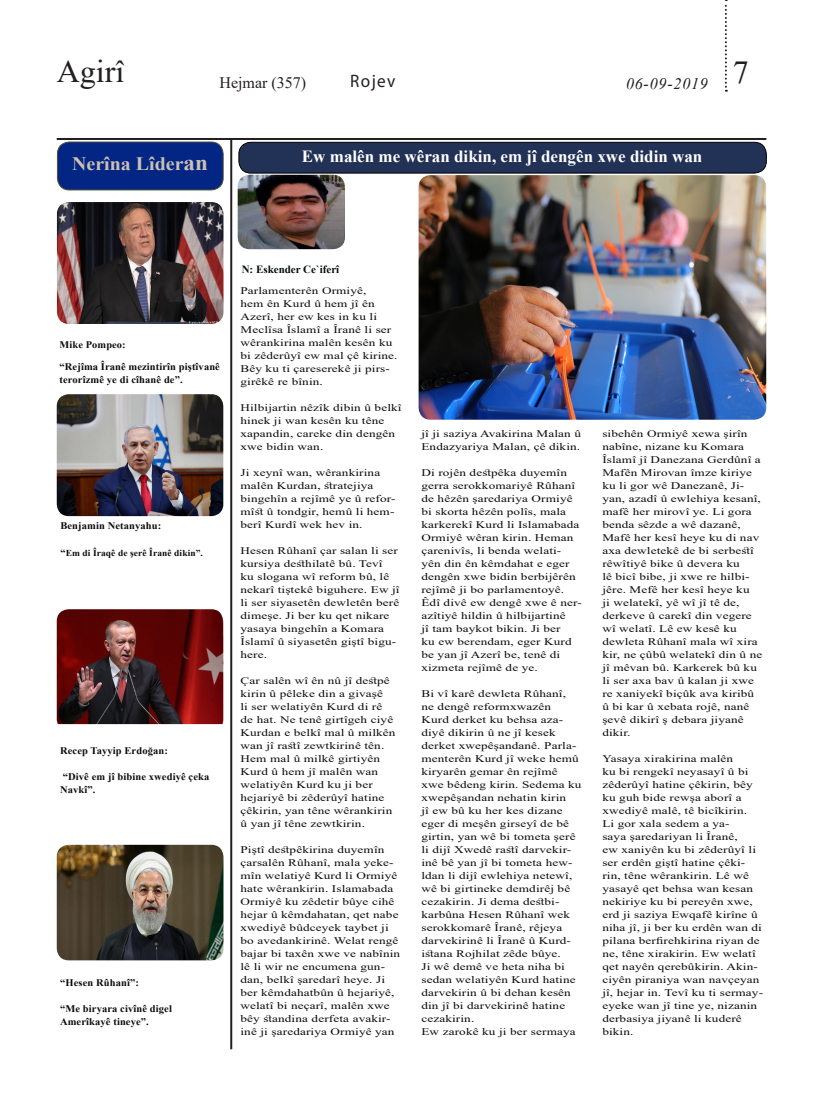
<style>
.page{position:relative;width:823px;height:1106px;background:#fff}
.page>*{position:absolute;margin:0;border:0;box-sizing:border-box;transform-origin:0 0}
.t1{font:32px "Times New Roman";color:#231f20}
.t2{font:700 19px "Times New Roman";color:#ccc0b4;scale:1.05 1}
.t3{font:18px "Myriad Pro";letter-spacing:.08em;color:#231f20;scale:.95 1}
.t4{font:700 17px "Times New Roman";color:#fff}
.t5{font:16px "Times New Roman";color:#231f20}
.t6{font:italic 16px "Times New Roman";letter-spacing:.05em;color:#231f20}
.t7{font:700 11px "Times New Roman";color:#070c0a}
.t8{font:10.1px/13px "Times New Roman";letter-spacing:.01em;color:#0b0b0e;scale:1.31 1}
.t9{font:700 10.1px/13px "Times New Roman";letter-spacing:.01em;color:#0b0b0e;scale:1.04 1}
.t10{font:700 10px "Times New Roman";letter-spacing:.01em;color:#0b0b0e;scale:1.04 1}
.t11{font:700 9.1px "Times New Roman";letter-spacing:.01em;color:#0b0b0e;scale:1.04 1}
.s1{font-size:22px}
.s2{font-size:10px}
</style>
<div class="page">
<svg style="left:724px;top:0;width:2px;height:92px"></svg>
<hr style="left:57px;top:138px;width:709px;height:2px;background:#231f20">
<hr style="left:230px;top:138px;width:2px;height:911px;background:#231f20">
<div style="left:57px;top:142px;width:166px;height:48px;background:#032684;border-radius:12px"></div>
<div style="left:57px;top:141px;width:166px;height:49px;border:1px solid #4f4e32;border-radius:12px"></div>
<div style="left:239px;top:142px;width:526px;height:31px;background:#223256;border-radius:12px"></div>
<div style="left:238px;top:142px;width:528px;height:32px;border:1px solid #000;border-radius:12px"></div>
<img style="left:57px;top:844px;width:166px;height:116px">
<img style="left:57px;top:609px;width:166px;height:115px">
<img style="left:57px;top:394px;width:166px;height:122px">
<img style="left:237px;top:175px;width:108px;height:74px">
<img style="left:418px;top:175px;width:347px;height:245px">
<img style="left:57px;top:202px;width:166px;height:122px">
<h1 class="t1" style="left:57px;top:49px;width:69px">Agirî</h1>
<h3 class="t5" style="left:219px;top:71px;width:88px">Hejmar (357)</h3>
<p class="t3" style="left:350px;top:70px;width:49px">Rojev</p>
<h3 class="t6" style="left:625px;top:72px;width:124px">06-09-2019 <sup>7</sup></h3>
<p class="t2" style="left:72px;top:150px;width:131px">Nerîna Lîder<span class="s1">an</span></p>
<p class="t4" style="left:302px;top:144px;width:401px">Ew malên me wêran dikin, em jî dengên xwe didin wan</p>
<p class="t7" style="left:241px;top:262px;width:99px">N: Eskender Ce`iferî</p>
<p class="t10" style="left:59px;top:337px;width:65px">Mike Pompeo:</p>
<p class="t9" style="left:60px;top:359px;width:156px">“Rejîma Îranê mezintirîn piştîvanê terorîzmê ye di cîhanê de”.</p>
<p class="t9" style="left:60px;top:519px;width:98px">Benjamin Netanyahu:</p>
<p class="t11" style="left:60px;top:546px;width:138px"><span class="s2">“</span>Em di Îraqê de şerê Îranê dikin”.</p>
<p class="t9" style="left:60px;top:744px;width:105px">Recep Tayyip Erdoğan:</p>
<p class="t9" style="left:60px;top:770px;width:145px">“Divê em jî bibine xwediyê çeka<br>Navkî”.</p>
<p class="t9" style="left:60px;top:976px;width:77px">“Hesen Rûhanî”:</p>
<p class="t9" style="left:60px;top:1002px;width:109px">“Me biryara civînê digel<br>Amerîkayê tineye”.</p>
<p class="t8" style="left:240px;top:283px;width:121px">Parlamenterên Ormiyê,<br>hem ên Kurd û hem jî ên<br>Azerî, her ew kes in ku li<br>Meclîsa Îslamî a Îranê li ser wêrankirina malên kesên ku bi zêderûyî ew mal çê kirine.<br>Bêy ku ti çareserekê ji pirs&shy;girêkê re bînin.</p>
<p class="t8" style="left:240px;top:400px;width:124px">Hilbijartin nêzîk dibin û belkî hinek ji wan kesên ku têne xapandin, careke din dengên xwe bidin wan.</p>
<p class="t8" style="left:240px;top:465px;width:120px">Ji xeynî wan, wêrankirina malên Kurdan, stratejiya bingehîn a rejîmê ye û refor&shy;mîst û tondgir, hemû li hem&shy;berî Kurdî wek hev in.</p>
<p class="t8" style="left:240px;top:543px;width:123px">Hesen Rûhanî çar salan li ser kursiya desthilatê bû. Tevî<br>ku slogana wî reform bû, lê nekarî tiştekê biguhere. Ew jî li ser siyasetên dewletên berê dimeşe. Ji ber ku qet nikare yasaya bingehîn a Komara<br>Îslamî û siyasetên giştî bigu&shy;here.</p>
<p class="t8" style="left:240px;top:673px;width:120px">Çar salên wî ên nû jî destpê kirin û pêleke din a givaşê<br>li ser welatiyên Kurd di rê de hat. Ne tenê girtîgeh ciyê<br>Kurdan e belkî mal û milkên wan jî rastî zewtkirinê tên.<br>Hem mal û milkê girtiyên<br>Kurd û hem jî malên wan welatiyên Kurd ku ji ber hejariyê bi zêderûyî hatine çêkirin, yan têne wêrankirin û yan jî têne zewtkirin.</p>
<p class="t8" style="left:240px;top:842px;width:123px">Piştî destpêkirina duyemîn çarsalên Rûhanî, mala yeke&shy;mîn welatiyê Kurd li Ormiyê hate wêrankirin. Islamabada<br>Ormiyê ku zêdetir bûye cihê hejar û kêmdahatan, qet nabe xwediyê bûdceyek taybet ji bo avedankirinê. Welat rengê bajar bi taxên xwe ve nabînin lê li wir ne encumena gun&shy;dan, belkî şaredarî heye. Ji ber kêmdahatbûn û hejariyê, welatî bi neçarî, malên xwe bêy standina derfeta avakir&shy;inê ji şaredariya Ormiyê yan</p>
<p class="t8" style="left:421px;top:427px;width:123px">jî ji saziya Avakirina Malan û<br>Endazyariya Malan, çê dikin.</p>
<p class="t8" style="left:421px;top:466px;width:124px">Di rojên destpêka duyemîn gerra serokkomariyê Rûhanî de hêzên şaredariya Ormiyê bi skorta hêzên polîs, mala karkerekî Kurd li Islamabada<br>Ormiyê wêran kirin. Heman çarenivîs, li benda welati&shy;yên din ên kêmdahat e eger dengên xwe bidin berbijêrên rejîmê ji bo parlamentoyê.<br>Êdî divê ew dengê xwe ê ner&shy;azîtiyê hildin û hilbijartinê<br>jî tam baykot bikin. Ji ber<br>ku ew berendam, eger Kurd be yan jî Azerî be, tenê di xizmeta rejîmê de ye.</p>
<p class="t8" style="left:421px;top:687px;width:124px">Bi vî karê dewleta Rûhanî,<br>ne dengê reformxwazên<br>Kurd derket ku behsa aza&shy;diyê dikirin û ne jî kesek derket xwepêşandanê. Parla&shy;menterên Kurd jî weke hemû kiryarên gemar ên rejîmê xwe bêdeng kirin. Sedema ku xwepêşandan nehatin kirin<br>jî ew bû ku her kes dizane eger di meşên girseyî de bê girtin, yan wê bi tometa şerê li dijî Xwedê rastî darvekir&shy;inê bê yan jî bi tometa hew&shy;ldan li dijî ewlehiya netewî, wê bi girtineke demdirêj bê cezakirin. Ji dema destbi&shy;karbûna Hesen Rûhanî wek serokkomarê Îranê, rêjeya darvekirinê li Îranê û Kurd&shy;istana Rojhilat zêde bûye.<br>Ji wê demê ve heta niha bi sedan welatiyên Kurd hatine darvekirin û bi dehan kesên din jî bi darvekirinê hatine cezakirin.</p>
<p class="t8" style="left:421px;top:1025px;width:119px">Ew zarokê ku ji ber sermaya</p>
<p class="t8" style="left:602px;top:427px;width:124px">sibehên Ormiyê xewa şirîn nabîne, nizane ku Komara<br>Îslamî jî Danezana Gerdûnî a<br>Mafên Mirovan îmze kiriye ku li gor wê Danezanê, Ji&shy;yan, azadî û ewlehiya kesanî, mafê her mirovî ye. Li gora benda sêzde a wê dazanê,<br>Mafê her kesî heye ku di nav axa dewletekê de bi serbestî rêwîtiyê bike û devera ku<br>lê bicî bibe, ji xwe re hilbi&shy;jêre. Mefê her kesî heye ku<br>ji welatekî, yê wî jî tê de, derkeve û carekî din vegere wî welatî. Lê ew kesê ku dewleta Rûhanî mala wî xira kir, ne çûbû welatekî din û ne jî mêvan bû. Karkerek bû ku li ser axa bav û kalan ji xwe re xaniyekî biçûk ava kiribû û bi kar û xebata rojê, nanê şevê dikirî ş debara jiyanê dikir.</p>
<p class="t8" style="left:602px;top:752px;width:124px">Yasaya xirakirina malên<br>ku bi rengekî neyasayî û bi zêderûyî hatine çêkirin, bêy ku guh bide rewşa aborî a xwediyê malê, tê bicîkirin.<br>Li gor xala sedem a ya-<br>saya şaredariyan li Îranê,<br>ew xaniyên ku bi zêderûyî li ser erdên giştî hatine çêki&shy;rin, têne wêrankirin. Lê wê yasayê qet behsa wan kesan nekiriye ku bi pereyên xwe, erd ji saziya Ewqafê kirîne û niha jî, ji ber ku erdên wan di pilana berfirehkirina riyan de ne, têne xirakirin. Ew welatî qet nayên qerebûkirin. Akin&shy;ciyên piraniya wan navçeyan jî, hejar in. Tevî ku ti sermay&shy;eyeke wan jî tine ye, nizanin derbasiya jiyanê li kuderê bikin.</p>
</div>
